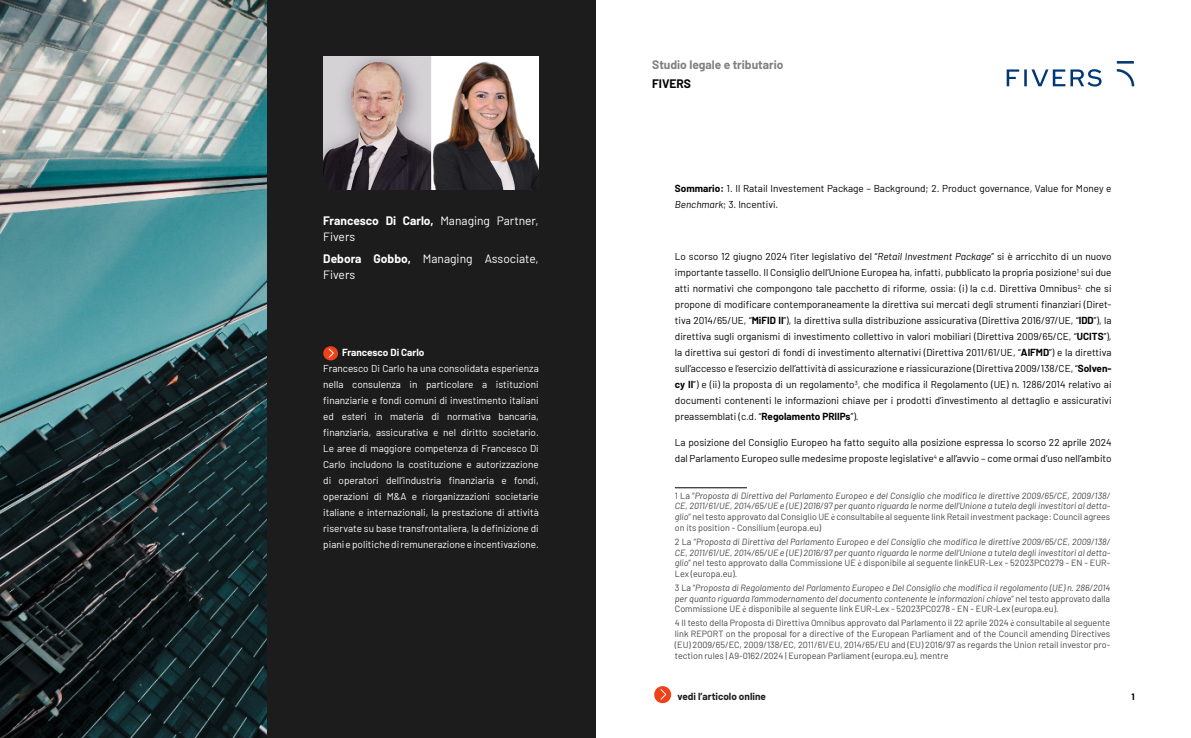
<style>
.page{position:relative;width:1191px;height:738px;background:#fff}
.page>*{position:absolute;margin:0;border:0;box-sizing:border-box;transform-origin:0 0}
.t1{font:12px/16px "Barlow";color:#fff}
.t2{font:700 12px "Barlow";color:#808080}
.t3{font:700 12px "Barlow";color:#000}
.t4{font:10px/16px "Barlow";color:#000}
.t5{font:10px/16px "Barlow";color:#fff;text-align:justify}
.t6{font:700 10px "Barlow";color:#1c1c1c}
.t7{font:700 10px "Barlow";letter-spacing:-.005em;color:#fff}
.t8{font:italic 9px/10.8px "Barlow";color:#444;text-align:justify}
.t9{font:9px/10.8px "Barlow";color:#444;text-align:justify}
.t10{font:700 9px "Barlow";color:#000}
.s1{font-weight:700}
.s2{font-style:italic}
.s3{font-style:normal}
.s4{font-family:"Times New Roman";font-style:normal}
.s5{font-family:"Times New Roman"}
</style>
<div class="page">
<svg style="left:654px;top:686px;width:18px;height:17px"></svg>
<svg style="left:1006px;top:61px;width:128px;height:25px"></svg>
<img style="left:0;top:0;width:266px;height:737px">
<div style="left:266px;top:0;width:329px;height:737px;background:#1c1c1c"></div>
<img style="left:323px;top:57px;width:216px;height:132px">
<svg style="left:323px;top:346px;width:15px;height:14px"></svg>
<hr style="left:675px;top:487px;width:72px;height:1px;background:#000">
<p class="t1" style="left:323px;top:211px;width:217px"><span class="s1">Francesco Di Carlo,</span> Managing Partner,<br>Fivers</p>
<p class="t1" style="left:323px;top:249px;width:217px"><span class="s1">Debora Gobbo,</span> Managing Associate,<br>Fivers</p>
<p class="t7" style="left:342px;top:345px;width:84px">Francesco Di Carlo</p>
<p class="t5" style="left:323px;top:359px;width:217px">Francesco Di Carlo ha una consolidata esperienza nella consulenza in particolare a istituzioni finanziarie e fondi comuni di investimento italiani ed esteri in materia di normativa bancaria, finanziaria, assicurativa e nel diritto societario.<br>Le aree di maggiore competenza di Francesco Di Carlo includono la costituzione e autorizzazione di operatori dell’industria finanziaria e fondi, operazioni di M&amp;A e riorganizzazioni societarie italiane e internazionali, la prestazione di attività riservate su base transfrontaliera, la definizione di piani e politiche di remunerazione e incentivazione.</p>
<p class="t2" style="left:652px;top:55px;width:133px">Studio legale e tributario</p>
<p class="t3" style="left:652px;top:75px;width:40px">FIVERS</p>
<p class="t4" style="left:675px;top:179px;width:438px"><span class="s1">Sommario:</span> 1. Il Ratail Investement Package – Background; 2. Product governance, Value for Money e<br><span class="s2">Benchmark</span>; 3. Incentivi.</p>
<p class="t4" style="left:675px;top:247px;width:438px;text-align:justify">Lo scorso 12 giugno 2024 l’iter legislativo del “<span class="s2">Retail Investment Package</span>” si è arricchito di un nuovo importante tassello. Il Consiglio dell’Unione Europea ha, infatti, pubblicato la propria posizione<sup>1</sup> sui due atti normativi che compongono tale pacchetto di riforme, ossia: (i) la c.d. Direttiva Omnibus<sup>2,</sup> che si propone di modificare contemporaneamente la direttiva sui mercati degli strumenti finanziari (Diret&shy;tiva 2014/65/UE, “<span class="s1">MiFID II</span>”), la direttiva sulla distribuzione assicurativa (Direttiva 2016/97/UE, “<span class="s1">IDD</span>”), la direttiva sugli organismi di investimento collettivo in valori mobiliari (Direttiva 2009/65/CE, “<span class="s1">UCITS</span>”), la direttiva sui gestori di fondi di investimento alternativi (Direttiva 2011/61/UE, “<span class="s1">AIFMD</span>”) e la direttiva sull’accesso e l’esercizio dell’attività di assicurazione e riassicurazione (Direttiva 2009/138/CE, “<span class="s1">Solven&shy;cy II</span>”) e (ii) la proposta di un regolamento<sup>3</sup>, che modifica il Regolamento (UE) n. 1286/2014 relativo ai documenti contenenti le informazioni chiave per i prodotti d’investimento al dettaglio e assicurativi preassemblati (c.d. “<span class="s1">Regolamento PRIIPs</span>”).</p>
<p class="t4" style="left:675px;top:433px;width:438px">La posizione del Consiglio Europeo ha fatto seguito alla posizione espressa lo scorso 22 aprile 2024 dal Parlamento Europeo sulle medesime proposte legislative<sup>4</sup> e all’avvio – come ormai d’uso nell’ambito</p>
<p class="t8" style="left:675px;top:489px;width:437px"><span class="s3">1 La “</span>Proposta di Direttiva del Parlamento Europeo e del Consiglio che modifica le direttive 2009/65/CE, 2009/138/ CE, 2011/61/UE, 2014/65/UE e (UE) 2016/97 per quanto riguarda le norme dell’Unione a tutela degli investitori al detta&shy;glio<span class="s3">” nel testo approvato dal Consiglio UE</span> <span class="s4">è</span> <span class="s3">consultabile al seguente link Retail investment package: Council agrees on its position - Consilium (europa.eu)</span></p>
<p class="t8" style="left:675px;top:535px;width:437px"><span class="s3">2 La “</span>Proposta di Direttiva del Parlamento Europeo e del Consiglio che modifica le direttive 2009/65/CE, 2009/138/ CE, 2011/61/UE, 2014/65/UE e (UE) 2016/97 per quanto riguarda le norme dell’Unione a tutela degli investitori al detta&shy;glio<span class="s3">” nel testo approvato dalla Commissione UE</span> <span class="s4">è</span> <span class="s3">disponibile al seguente linkEUR-Lex - 52023PC0279 - EN - EUR-Lex (europa.eu).</span></p>
<p class="t8" style="left:675px;top:581px;width:437px"><span class="s3">3 La “</span>Proposta di Regolamento del Parlamento Europeo e Del Consiglio che modifica il regolamento (UE) n. 286/2014 per quanto riguarda l’ammodernamento del documento contenente le informazioni chiave<span class="s3">” nel testo approvato dalla Commissione UE</span> <span class="s4">è</span> <span class="s3">disponibile al seguente link EUR-Lex - 52023PC0278 - EN - EUR-Lex (europa.eu).</span></p>
<p class="t9" style="left:675px;top:616px;width:437px">4 Il testo della Proposta di Direttiva Omnibus approvato dal Parlamento il 22 aprile 2024 <span class="s5">è</span> consultabile al seguente link REPORT on the proposal for a directive of the European Parliament and of the Council amending Directives (EU) 2009/65/EC, 2009/138/EC, 2011/61/EU, 2014/65/EU and (EU) 2016/97 as regards the Union retail investor pro&shy;tection rules | A9-0162/2024 | European Parliament (europa.eu), mentre</p>
<p class="t6" style="left:677px;top:688px;width:90px">vedi l’articolo online</p>
<p class="t10" style="left:1131px;top:689px;width:5px">1</p>
</div>
